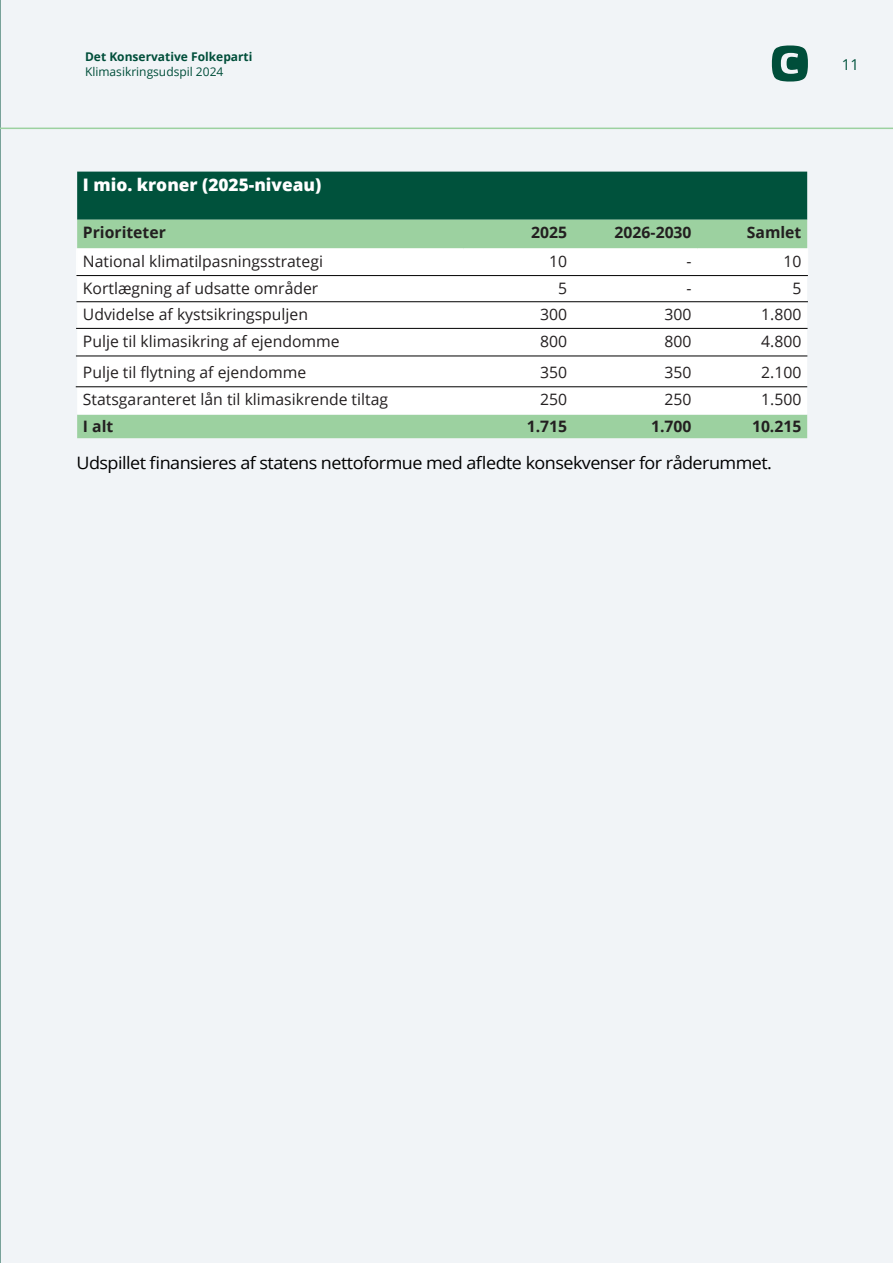
<style>
.page{position:relative;width:893px;height:1263px;background:#f1f4f7}
.page>*{position:absolute;margin:0;border:0;box-sizing:border-box;transform-origin:0 0}
.t1{font:800 17.25px "Open Sans";color:#fff}
.t2{font:17.1px "Open Sans";letter-spacing:-.03em;color:#000;scale:1.05 1}
.t3{font:15.75px "Open Sans";color:#231f20}
.t4{font:700 15.75px "Open Sans";color:#231f20}
.t5{font:15px "Open Sans";color:#00523c}
.t6{font:700 12px "Open Sans";color:#00523c}
.t7{font:12px "Open Sans";color:#00523c}
</style>
<div class="page">
<div style="left:77px;top:172px;width:730px;height:48px;background:#00523c"></div>
<div style="left:77px;top:220px;width:730px;height:218px;background:#9cd1a0"></div>
<div style="left:77px;top:251px;width:730px;height:164px;background:#fff"></div>
<hr style="left:76px;top:249px;width:387px;height:1px;background:#fff">
<hr style="left:77px;top:250px;width:386px;height:1px;background:#fff">
<svg style="left:76px;top:250px;width:2px;height:25px"></svg>
<hr style="left:463px;top:249px;width:110px;height:1px;background:#fff">
<hr style="left:463px;top:250px;width:110px;height:1px;background:#fff">
<hr style="left:573px;top:249px;width:124px;height:1px;background:#fff">
<hr style="left:573px;top:250px;width:124px;height:1px;background:#fff">
<hr style="left:697px;top:249px;width:111px;height:1px;background:#fff">
<hr style="left:697px;top:250px;width:110px;height:1px;background:#fff">
<svg style="left:806px;top:250px;width:2px;height:25px"></svg>
<hr style="left:77px;top:276px;width:386px;height:1px;background:#fff">
<hr style="left:76px;top:277px;width:387px;height:1px;background:#fff">
<hr style="left:463px;top:276px;width:110px;height:1px;background:#fff">
<hr style="left:463px;top:277px;width:110px;height:1px;background:#fff">
<hr style="left:573px;top:276px;width:124px;height:1px;background:#fff">
<hr style="left:573px;top:277px;width:124px;height:1px;background:#fff">
<hr style="left:697px;top:276px;width:110px;height:1px;background:#fff">
<hr style="left:697px;top:277px;width:111px;height:1px;background:#fff">
<hr style="left:76px;top:275px;width:732px;height:1px;background:#000">
<hr style="left:76px;top:301px;width:732px;height:1px;background:#000">
<hr style="left:76px;top:328px;width:732px;height:1px;background:#000">
<hr style="left:76px;top:356px;width:731px;height:1px;background:#000">
<hr style="left:76px;top:386px;width:731px;height:1px;background:#000">
<hr style="left:0;top:128px;width:893px;height:1px;background:#9cd1a0">
<p class="t6" style="left:85px;top:52px;width:169px">Det Konservative Folkeparti</p>
<p class="t7" style="left:85px;top:67px;width:140px">Klimasikringsudspil 2024</p>
<p class="t1" style="left:83px;top:176px;width:240px">I mio. kroner (2025-niveau)</p>
<p class="t4" style="left:83px;top:224px;width:84px">Prioriteter</p>
<p class="t4" style="left:531px;top:224px;width:37px">2025</p>
<p class="t4" style="left:615px;top:224px;width:79px">2026-2030</p>
<p class="t4" style="left:747px;top:224px;width:56px">Samlet</p>
<p class="t3" style="left:83px;top:254px;width:242px">National klimatilpasningsstrategi</p>
<p class="t3" style="left:549px;top:254px;width:20px">10</p>
<p class="t3" style="left:686px;top:254px;width:7px">-</p>
<p class="t3" style="left:783px;top:254px;width:20px">10</p>
<p class="t3" style="left:83px;top:281px;width:237px">Kortlægning af udsatte områder</p>
<p class="t3" style="left:558px;top:281px;width:11px">5</p>
<p class="t3" style="left:686px;top:281px;width:7px">-</p>
<p class="t3" style="left:792px;top:281px;width:11px">5</p>
<p class="t3" style="left:83px;top:307px;width:227px">Udvidelse af kystsikringspuljen</p>
<p class="t3" style="left:540px;top:307px;width:29px">300</p>
<p class="t3" style="left:665px;top:307px;width:29px">300</p>
<p class="t3" style="left:761px;top:307px;width:42px">1.800</p>
<p class="t3" style="left:83px;top:334px;width:258px">Pulje til klimasikring af ejendomme</p>
<p class="t3" style="left:540px;top:334px;width:29px">800</p>
<p class="t3" style="left:665px;top:334px;width:29px">800</p>
<p class="t3" style="left:761px;top:334px;width:42px">4.800</p>
<p class="t3" style="left:83px;top:362px;width:225px">Pulje til flytning af ejendomme</p>
<p class="t3" style="left:540px;top:365px;width:29px">350</p>
<p class="t3" style="left:665px;top:365px;width:29px">350</p>
<p class="t3" style="left:761px;top:365px;width:42px">2.100</p>
<p class="t3" style="left:83px;top:393px;width:307px">Statsgaranteret lån til klimasikrende tiltag</p>
<p class="t3" style="left:540px;top:393px;width:29px">250</p>
<p class="t3" style="left:665px;top:393px;width:29px">250</p>
<p class="t3" style="left:761px;top:393px;width:42px">1.500</p>
<p class="t4" style="left:83px;top:419px;width:32px">I alt</p>
<p class="t4" style="left:527px;top:419px;width:42px">1.715</p>
<p class="t4" style="left:651px;top:419px;width:42px">1.700</p>
<p class="t4" style="left:752px;top:419px;width:51px">10.215</p>
<p class="t2" style="left:76px;top:451px;width:664px">Udspillet finansieres af statens nettoformue med afledte konsekvenser for råderummet.</p>
<p class="t5" style="left:842px;top:57px;width:19px">11</p>
</div>
